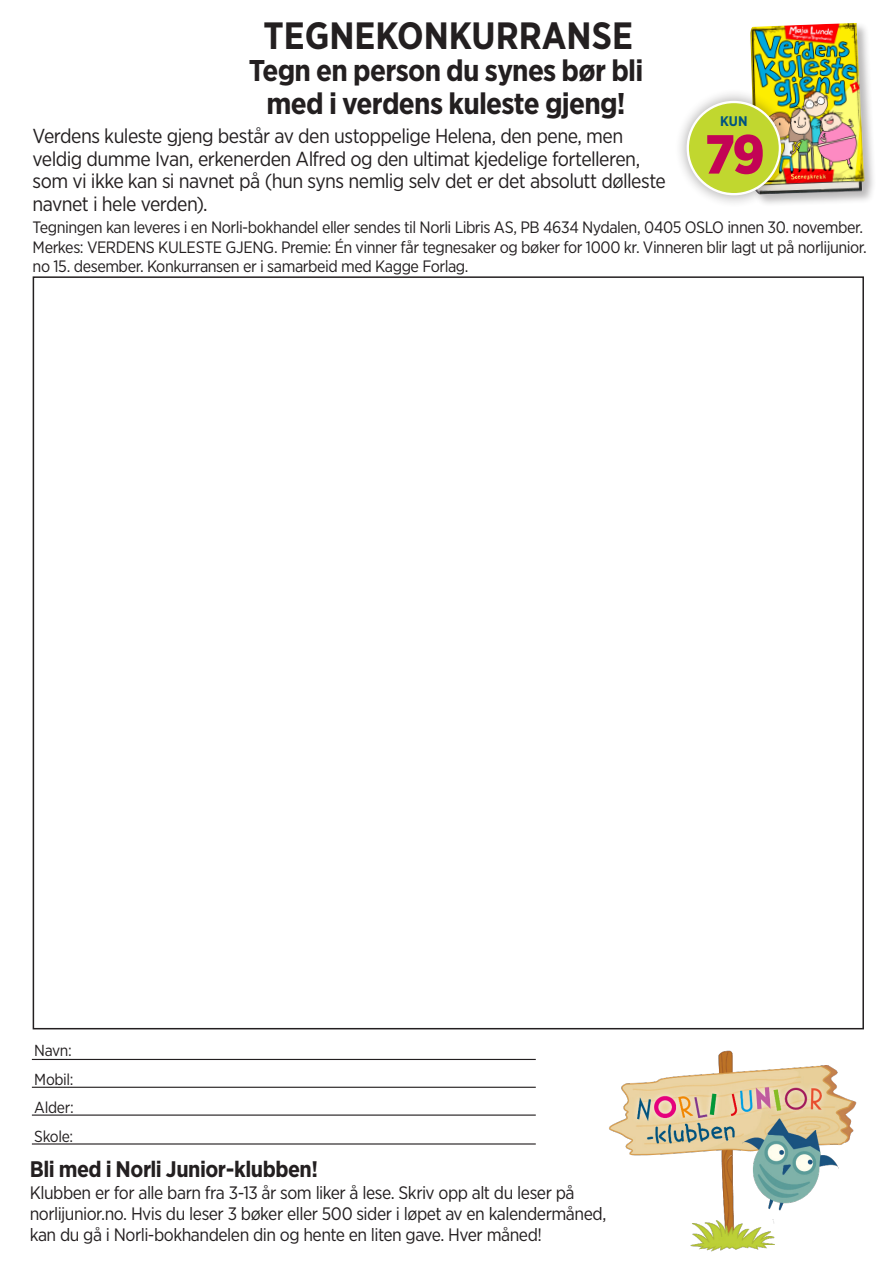
<style>
.page{position:relative;width:893px;height:1263px;background:#fff}
.page>*{position:absolute;margin:0;border:0;box-sizing:border-box;transform-origin:0 0}
.Pris{font:900 54.9px "Gotham Narrow";color:#c30455}
.t1{font:700 37.95px "Gotham Narrow";color:#231f20}
.t2{font:700 30px/33px "Gotham Narrow";letter-spacing:-.025em;color:#231f20;text-align:center}
.t3{font:700 22.5px "Gotham Narrow";letter-spacing:-.02em;color:#231f20}
.t4{font:20.25px/22.5px "Gotham Narrow";letter-spacing:-.03em;color:#231f20}
.t5{font:18px/21px "Gotham Narrow";letter-spacing:-.03em;color:#231f20}
.t6{font:16.5px/19.5px "Gotham Narrow";letter-spacing:-.03em;color:#231f20}
.t7{font:15.9px "Gotham Narrow";letter-spacing:-.025em;color:#231f20}
.t8{font:700 13.95px "Gotham Narrow";color:#005480}
</style>
<div class="page">
<hr style="left:32px;top:1059px;width:504px;height:1px;background:#231f20">
<hr style="left:32px;top:1087px;width:504px;height:1px;background:#231f20">
<hr style="left:32px;top:1114px;width:504px;height:2px;background:#231f20">
<hr style="left:32px;top:1143px;width:504px;height:1px;background:#231f20">
<img style="left:609px;top:1050px;width:248px;height:202px">
<div style="left:749px;top:21px;width:128px;height:186px;background:#231f20;opacity:.31"></div>
<img style="left:750px;top:23px;width:115px;height:172px">
<div style="left:674px;top:88px;width:119px;height:120px;background:#231f20;opacity:.3"></div>
<div style="left:688px;top:102px;width:92px;height:92px;background:#c1d72f;border-radius:50%"></div>
<div style="left:687px;top:101px;width:94px;height:94px;border:2px solid #fff;border-radius:50%"></div>
<p class="t1" style="left:264px;top:11px;width:371px">TEGNEKONKURRANSE</p>
<p class="t2" style="left:249px;top:53px;width:396px">Tegn en person du synes bør bli med i verdens kuleste gjeng!</p>
<p class="t8" style="left:720px;top:112px;width:29px">KUN</p>
<p class="t4" style="left:33px;top:124px;width:635px">Verdens kuleste gjeng består av den ustoppelige Helena, den pene, men veldig dumme Ivan, erkenerden Alfred og den ultimat kjedelige fortelleren, som vi ikke kan si navnet på (hun syns nemlig selv det er det absolutt dølleste navnet i hele verden).</p>
<p class="t6" style="left:33px;top:217px;width:836px">Tegningen kan leveres i en Norli-bokhandel eller sendes til Norli Libris AS, PB 4634 Nydalen, 0405 OSLO innen 30. november.<br>Merkes: VERDENS KULESTE GJENG. Premie: Én vinner får tegnesaker og bøker for 1000 kr. Vinneren blir lagt ut på norlijunior. no 15. desember. Konkurransen er i samarbeid med Kagge Forlag.</p>
<p class="Pris" style="left:705px;top:118px;width:61px">79</p>
<p class="t7" style="left:34px;top:1040px;width:39px">Navn:</p>
<p class="t7" style="left:34px;top:1069px;width:41px">Mobil:</p>
<p class="t7" style="left:34px;top:1098px;width:41px">Alder:</p>
<p class="t7" style="left:34px;top:1126px;width:40px">Skole:</p>
<p class="t3" style="left:30px;top:1155px;width:290px">Bli med i Norli Junior-klubben!</p>
<p class="t5" style="left:30px;top:1182px;width:578px">Klubben er for alle barn fra 3-13 år som liker å lese. Skriv opp alt du leser på norlijunior.no. Hvis du leser 3 bøker eller 500 sider i løpet av en kalendermåned, kan du gå i Norli-bokhandelen din og hente en liten gave. Hver måned!</p>
</div>
